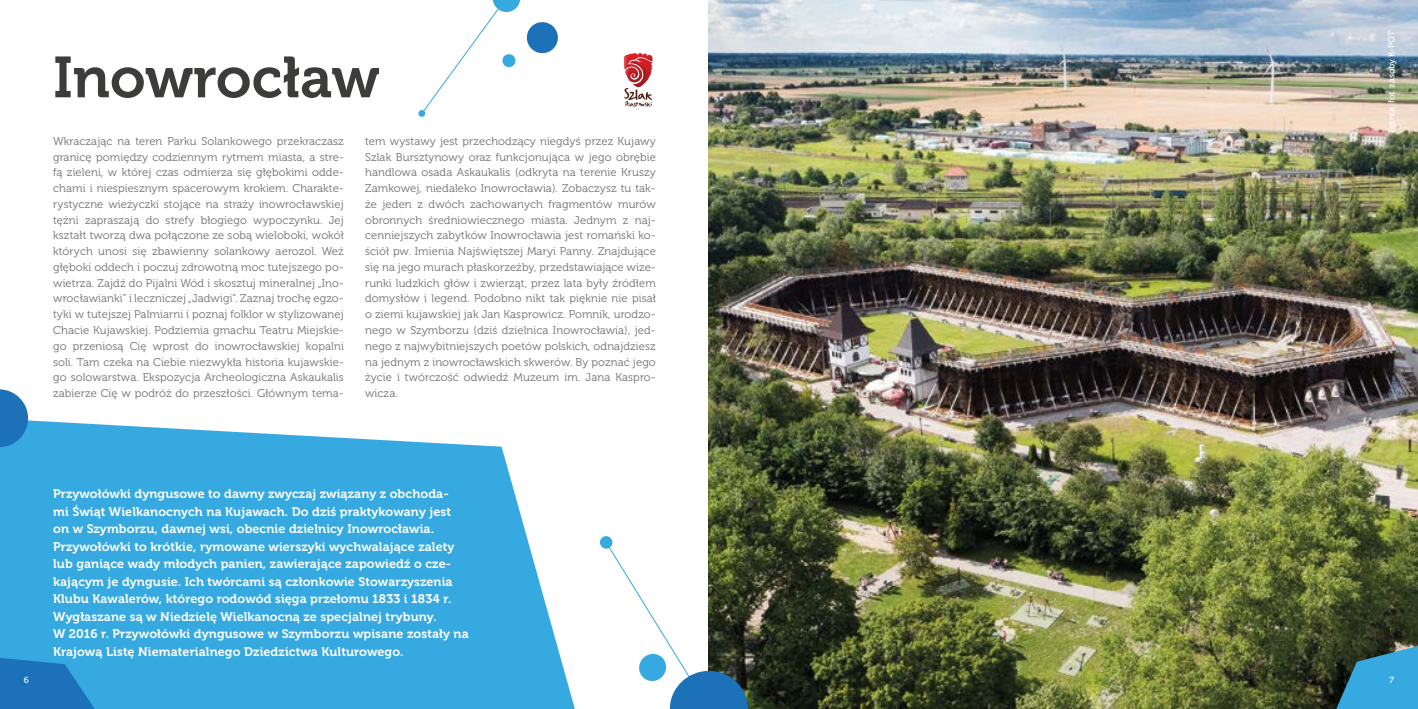
<style>
.page{position:relative;width:1418px;height:709px;background:#fff}
.page>*{position:absolute;margin:0;border:0;box-sizing:border-box;transform-origin:0 0}
.t1{font:57.5px "Museo 700";color:#3c3c3b}
.t2{font:12.5px/17.5px "Museo 700";letter-spacing:.01em;color:#fff}
.t3{font:11.25px/15.8px "Museo 300";letter-spacing:.01em;color:#706f6f;text-align:justify}
.t4{font:8.75px "Museo 500";color:#fff}
</style>
<div class="page">
<img style="left:709px;top:0;width:708px;height:709px">
<svg style="left:0;top:420px;width:575px;height:289px;background:#4bb2e4"></svg>
<svg style="left:0;top:657px;width:95px;height:52px;background:#227ec1"></svg>
<svg style="left:1336px;top:646px;width:81px;height:63px;background:#3289af"></svg>
<div style="left:418px;top:110px;width:7px;height:7px;background:#36a9e1;border-radius:50%"></div>
<div style="left:600px;top:536px;width:12px;height:12px;background:#36a9e1;border-radius:50%"></div>
<svg style="left:0;top:389px;width:28px;height:58px;background:#3a87c4"></svg>
<svg style="left:421px;top:0;width:137px;height:114px"></svg>
<svg style="left:605px;top:541px;width:143px;height:168px"></svg>
<svg style="left:624px;top:53px;width:29px;height:54px"></svg>
<h1 class="t1" style="left:53px;top:45px;width:328px">Inowrocław</h1>
<p class="t3" style="left:53px;top:133px;width:292px">Wkraczając na teren Parku Solankowego przekraczasz granicę pomiędzy codziennym rytmem miasta, a stre&shy;fą zieleni, w której czas odmierza się głębokimi odde&shy;chami i niespiesznym spacerowym krokiem. Charakte&shy;rystyczne wieżyczki stojące na straży inowrocławskiej tężni zapraszają do strefy błogiego wypoczynku. Jej kształt tworzą dwa połączone ze sobą wieloboki, wokół których unosi się zbawienny solankowy aerozol. Weź głęboki oddech i poczuj zdrowotną moc tutejszego po&shy;wietrza. Zajdź do Pijalni Wód i skosztuj mineralnej „Ino&shy;wrocławianki” i leczniczej „Jadwigi”. Zaznaj trochę egzo&shy;tyki w tutejszej Palmiarni i poznaj folklor w stylizowanej Chacie Kujawskiej. Podziemia gmachu Teatru Miejskie&shy;go przeniosą Cię wprost do inowrocławskiej kopalni soli. Tam czeka na Ciebie niezwykła historia kujawskie&shy;go solowarstwa. Ekspozycja Archeologiczna Askaukalis zabierze Cię w podróż do przeszłości. Głównym tema-</p>
<p class="t3" style="left:365px;top:133px;width:292px">tem wystawy jest przechodzący niegdyś przez Kujawy Szlak Bursztynowy oraz funkcjonująca w jego obrębie handlowa osada Askaukalis (odkryta na terenie Kruszy Zamkowej, niedaleko Inowrocławia). Zobaczysz tu tak&shy;że jeden z dwóch zachowanych fragmentów murów obronnych średniowiecznego miasta. Jednym z naj&shy;cenniejszych zabytków Inowrocławia jest romański ko&shy;ściół pw. Imienia Najświętszej Maryi Panny. Znajdujące się na jego murach płaskorzeźby, przedstawiające wize&shy;runki ludzkich głów i zwierząt, przez lata były źródłem domysłów i legend. Podobno nikt tak pięknie nie pisał o ziemi kujawskiej jak Jan Kasprowicz. Pomnik, urodzo&shy;nego w Szymborzu (dziś dzielnica Inowrocławia), jed&shy;nego z najwybitniejszych poetów polskich, odnajdziesz na jednym z inowrocławskich skwerów. By poznać jego życie i twórczość odwiedź Muzeum im. Jana Kaspro&shy;wicza.</p>
<p class="t2" style="left:53px;top:485px;width:417px">Przywołówki dyngusowe to dawny zwyczaj związany z obchoda-<br>mi Świąt Wielkanocnych na Kujawach. Do dziś praktykowany jest on w Szymborzu, dawnej wsi, obecnie dzielnicy Inowrocławia.<br>Przywołówki to krótkie, rymowane wierszyki wychwalające zalety lub ganiące wady młodych panien, zawierające zapowiedź o cze&shy;kającym je dyngusie. Ich twórcami są członkowie Stowarzyszenia Klubu Kawalerów, którego rodowód sięga przełomu 1833 i 1834 r.<br>Wygłaszane są w Niedzielę Wielkanocną ze specjalnej trybuny.<br>W 2016 r. Przywołówki dyngusowe w Szymborzu wpisane zostały na Krajową Listę Niematerialnego Dziedzictwa Kulturowego.</p>
<p class="t4" style="left:1386px;top:134px;width:105px;rotate:-90deg">Tężnia, fot. zasoby K-POT</p>
<p class="t4" style="left:24px;top:675px;width:6px">6</p>
<p class="t4" style="left:1389px;top:675px;width:6px">7</p>
</div>
